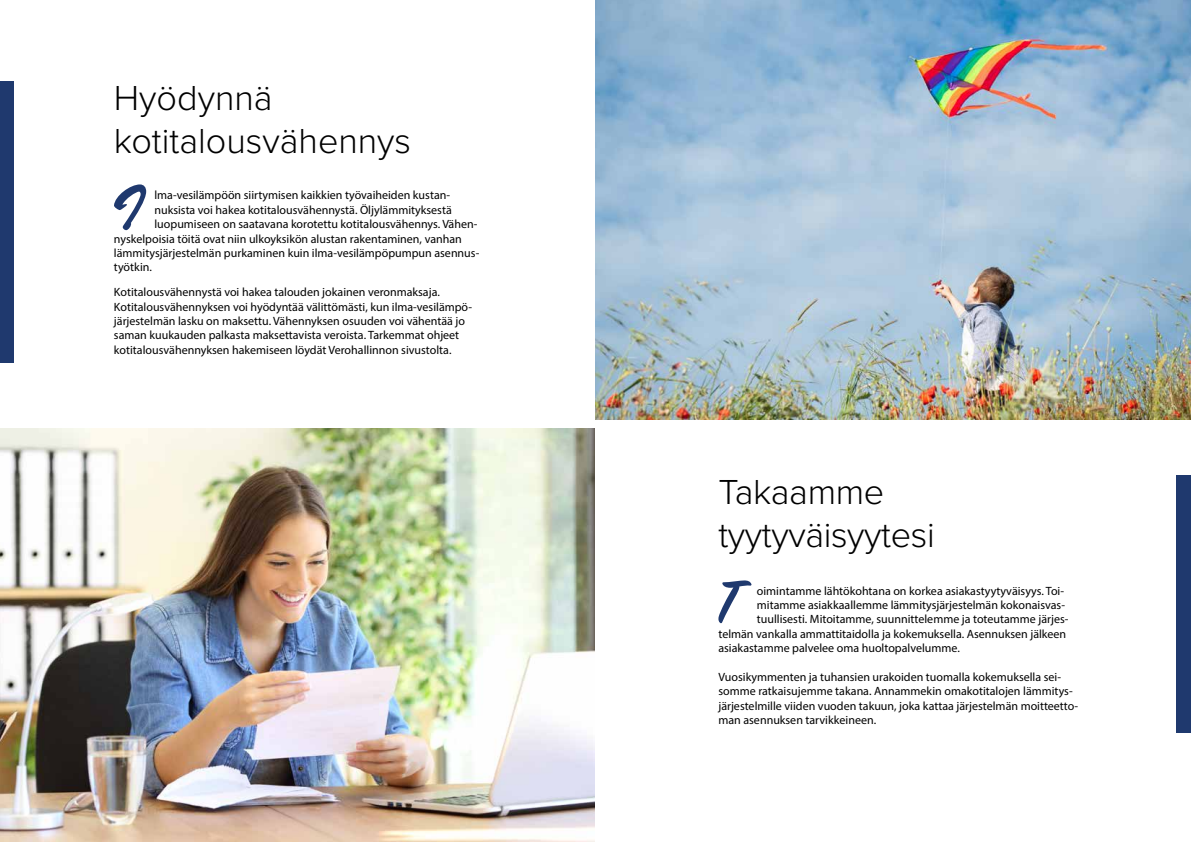
<style>
.page{position:relative;width:1191px;height:842px;background:#fff}
.page>*{position:absolute;margin:0;border:0;box-sizing:border-box;transform-origin:0 0}
.t1{font:600 67.9px "Sign Painter House Script";color:#1f396e}
.t2{font:63.1px "Brush Script Std";color:#1f396e}
.t3{font:300 36px/43.2px "Proxima Nova";color:#000}
.t4{font:12px/14.4px "Myriad Pro";color:#000}
</style>
<div class="page">
<img style="left:0;top:428px;width:595px;height:414px">
<div style="left:0;top:81px;width:14px;height:282px;background:#1f396e"></div>
<div style="left:1176px;top:475px;width:15px;height:257px;background:#1f396e"></div>
<img style="left:596px;top:0;width:595px;height:420px">
<h3 class="t3" style="left:114px;top:74px;width:299px">Hyödynnä kotitalousvähennys</h3>
<h2 class="t2" style="left:111px;top:173px;width:33px">I</h2>
<p class="t4" style="left:154px;top:188px;width:297px">lma-vesilämpöön siirtymisen kaikkien työvaiheiden kustan-</p>
<p class="t4" style="left:154px;top:202px;width:299px">nuksista voi hakea kotitalousvähennystä. Öljylämmityksestä</p>
<p class="t4" style="left:154px;top:217px;width:324px">luopumiseen on saatavana korotettu kotitalousvähennys. Vähen-</p>
<p class="t4" style="left:114px;top:231px;width:349px">nyskelpoisia töitä ovat niin ulkoyksikön alustan rakentaminen, vanhan</p>
<p class="t4" style="left:114px;top:246px;width:367px">lämmitysjärjestelmän purkaminen kuin ilma-vesilämpöpumpun asennus-</p>
<p class="t4" style="left:114px;top:260px;width:39px">työtkin.</p>
<p class="t4" style="left:114px;top:285px;width:359px">Kotitalousvähennystä voi hakea talouden jokainen veronmaksaja.<br>Kotitalousvähennyksen voi hyödyntää välittömästi, kun ilma-vesilämpö&shy;järjestelmän lasku on maksettu. Vähennyksen osuuden voi vähentää jo saman kuukauden palkasta maksettavista veroista. Tarkemmat ohjeet kotitalousvähennyksen hakemiseen löydät Verohallinnon sivustolta.</p>
<h3 class="t3" style="left:718px;top:468px;width:218px">Takaamme tyytyväisyytesi</h3>
<h1 class="t1" style="left:716px;top:561px;width:29px">T</h1>
<p class="t4" style="left:757px;top:583px;width:309px">oimintamme lähtökohtana on korkea asiakastyytyväisyys. Toi-</p>
<p class="t4" style="left:757px;top:597px;width:309px">mitamme asiakkaallemme lämmitysjärjestelmän kokonaisvas-</p>
<p class="t4" style="left:757px;top:612px;width:313px">tuullisesti. Mitoitamme, suunnittelemme ja toteutamme järjes-</p>
<p class="t4" style="left:718px;top:626px;width:349px">telmän vankalla ammattitaidolla ja kokemuksella. Asennuksen jälkeen</p>
<p class="t4" style="left:718px;top:641px;width:243px">asiakastamme palvelee oma huoltopalvelumme.</p>
<p class="t4" style="left:718px;top:669px;width:361px">Vuosikymmenten ja tuhansien urakoiden tuomalla kokemuksella sei&shy;somme ratkaisujemme takana. Annammekin omakotitalojen lämmitys&shy;järjestelmille viiden vuoden takuun, joka kattaa järjestelmän moitteetto&shy;man asennuksen tarvikkeineen.</p>
</div>
